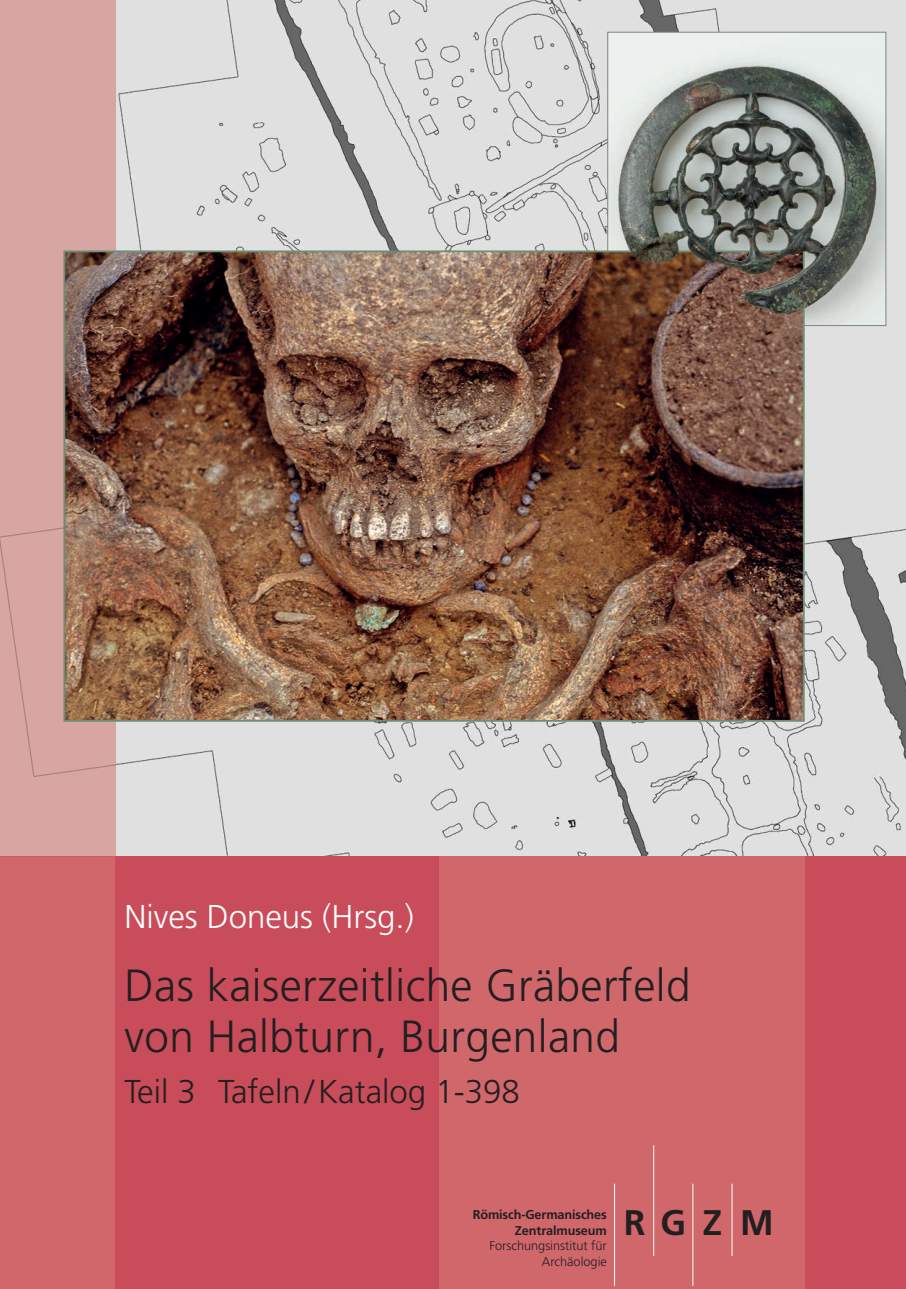
<style>
.page{position:relative;width:906px;height:1289px;background:#fff}
.page>*{position:absolute;margin:0;border:0;box-sizing:border-box;transform-origin:0 0}
.t1{font:300 45px/51px "Frutiger LT";letter-spacing:.01em;color:#231f20}
.t2{font:700 35.55px "Frutiger";color:#231f20}
.t3{font:300 33px "Frutiger LT";color:#231f20}
.t4{font:300 33px "Frutiger";color:#fff}
.t5{font:700 12.75px "Frutiger";letter-spacing:-.01em;color:#231f20}
.t6{font:300 12.75px "Frutiger";color:#231f20}
</style>
<div class="page">
<img style="left:115px;top:0;width:791px;height:856px">
<div style="left:0;top:856px;width:906px;height:432px;background:#d0676b"></div>
<div style="left:116px;top:856px;width:323px;height:432px;background:#c94c5a"></div>
<div style="left:805px;top:856px;width:101px;height:432px;background:#c94c5a"></div>
<hr style="left:614px;top:1183px;width:1px;height:102px;background:#fff">
<hr style="left:653px;top:1145px;width:1px;height:110px;background:#fff">
<hr style="left:692px;top:1183px;width:1px;height:102px;background:#fff">
<hr style="left:731px;top:1183px;width:1px;height:72px;background:#fff">
<div style="left:0;top:0;width:115px;height:856px;background:#d7a6a2"></div>
<hr style="left:0;top:856px;width:115px;height:1px;background:#cd5c64">
<img style="left:609px;top:34px;width:275px;height:290px">
<div style="left:607px;top:32px;width:279px;height:294px;border:1px solid #808285"></div>
<img style="left:66px;top:253px;width:735px;height:465px">
<div style="left:63px;top:250px;width:741px;height:471px;border:2px solid #6a8e75"></div>
<img style="left:653px;top:127px;width:62px;height:65px">
<p class="t4" style="left:124px;top:903px;width:291px">Nives Doneus (Hrsg.)</p>
<p class="t1" style="left:124px;top:962px;width:567px">Das kaiserzeitliche Gräberfeld von Halbturn, Burgenland</p>
<p class="t3" style="left:124px;top:1077px;width:397px">Teil 3 Tafeln / Katalog 1-398</p>
<p class="t5" style="left:473px;top:1209px;width:136px">Römisch-Germanisches</p>
<p class="t6" style="left:489px;top:1240px;width:119px">Forschungsinstitut für</p>
<p class="t5" style="left:515px;top:1224px;width:93px">Zentralmuseum</p>
<p class="t6" style="left:542px;top:1255px;width:66px">Archäologie</p>
<p class="t2" style="left:624px;top:1207px;width:151px">RGZM</p>
</div>
